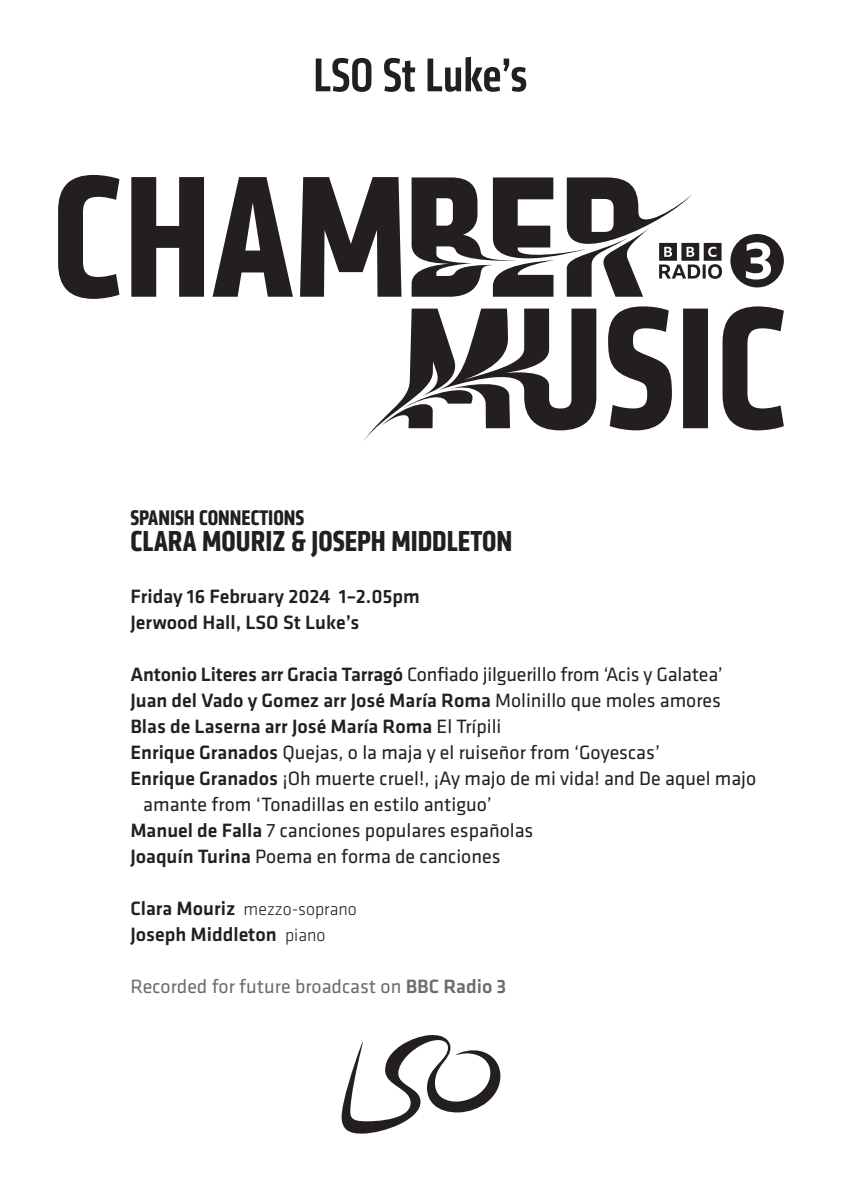
<style>
.page{position:relative;width:842px;height:1191px;background:#fff}
.page>*{position:absolute;margin:0;border:0;box-sizing:border-box;transform-origin:0 0}
.t1{font:700 30px "Klavika Condensed";color:#231f20}
.t2{font:700 22px "Klavika Condensed";color:#231f20}
.t3{font:20px "Klavika";color:#231f20}
.t4{font:500 20px/26px "Klavika";color:#231f20}
.t5{font:20px "Klavika";color:#6c6d70}
.t6{font:300 18px "Klavika";color:#231f20}
.s1{font-weight:500}
.s2{font-weight:400}
.s3{font-weight:500;font-size:20px}
.s4{font-weight:300;font-size:18px}
</style>
<div class="page">
<svg style="left:341px;top:1035px;width:159px;height:98px"></svg>
<svg style="left:316px;top:57px;width:210px;height:35px"></svg>
<svg style="left:58px;top:175px;width:726px;height:265px"></svg>
<svg style="left:659px;top:234px;width:125px;height:53px"></svg>
<p class="t2" style="left:130px;top:503px;width:175px">SPANISH CONNECTIONS</p>
<p class="t1" style="left:130px;top:521px;width:384px">CLARA MOURIZ &amp; JOSEPH MIDDLETON</p>
<p class="t4" style="left:130px;top:583px;width:291px">Friday 16 February 2024 1–2.05pm<br>Jerwood Hall, LSO St Luke’s</p>
<p class="t3" style="left:130px;top:661px;width:594px"><span class="s1">Antonio Literes arr Gracia Tarragó</span> Confiado jilguerillo from ‘Acis y Galatea’</p>
<p class="t4" style="left:130px;top:687px;width:592px">Juan del Vado y Gomez arr José María Roma <span class="s2">Molinillo que moles amores</span></p>
<p class="t4" style="left:130px;top:713px;width:373px">Blas de Laserna arr José María Roma <span class="s2">El Trípili</span></p>
<p class="t3" style="left:130px;top:739px;width:531px"><span class="s1">Enrique Granados</span> Quejas, o la maja y el ruiseñor from ‘Goyescas’</p>
<p class="t3" style="left:130px;top:765px;width:627px"><span class="s1">Enrique Granados</span> ¡Oh muerte cruel!, ¡Ay majo de mi vida! and De aquel majo</p>
<p class="t3" style="left:143px;top:791px;width:350px">amante from ‘Tonadillas en estilo antiguo’</p>
<p class="t3" style="left:130px;top:817px;width:404px"><span class="s1">Manuel de Falla</span> 7 canciones populares españolas</p>
<p class="t3" style="left:130px;top:843px;width:372px"><span class="s1">Joaquín Turina</span> Poema en forma de canciones</p>
<p class="t6" style="left:130px;top:898px;width:228px"><span class="s3">Clara Mouriz</span> mezzo-soprano</p>
<p class="t4" style="left:130px;top:921px;width:197px">Joseph Middleton <span class="s4">piano</span></p>
<p class="t5" style="left:130px;top:973px;width:378px">Recorded for future broadcast on <span class="s1">BBC Radio 3</span></p>
</div>
